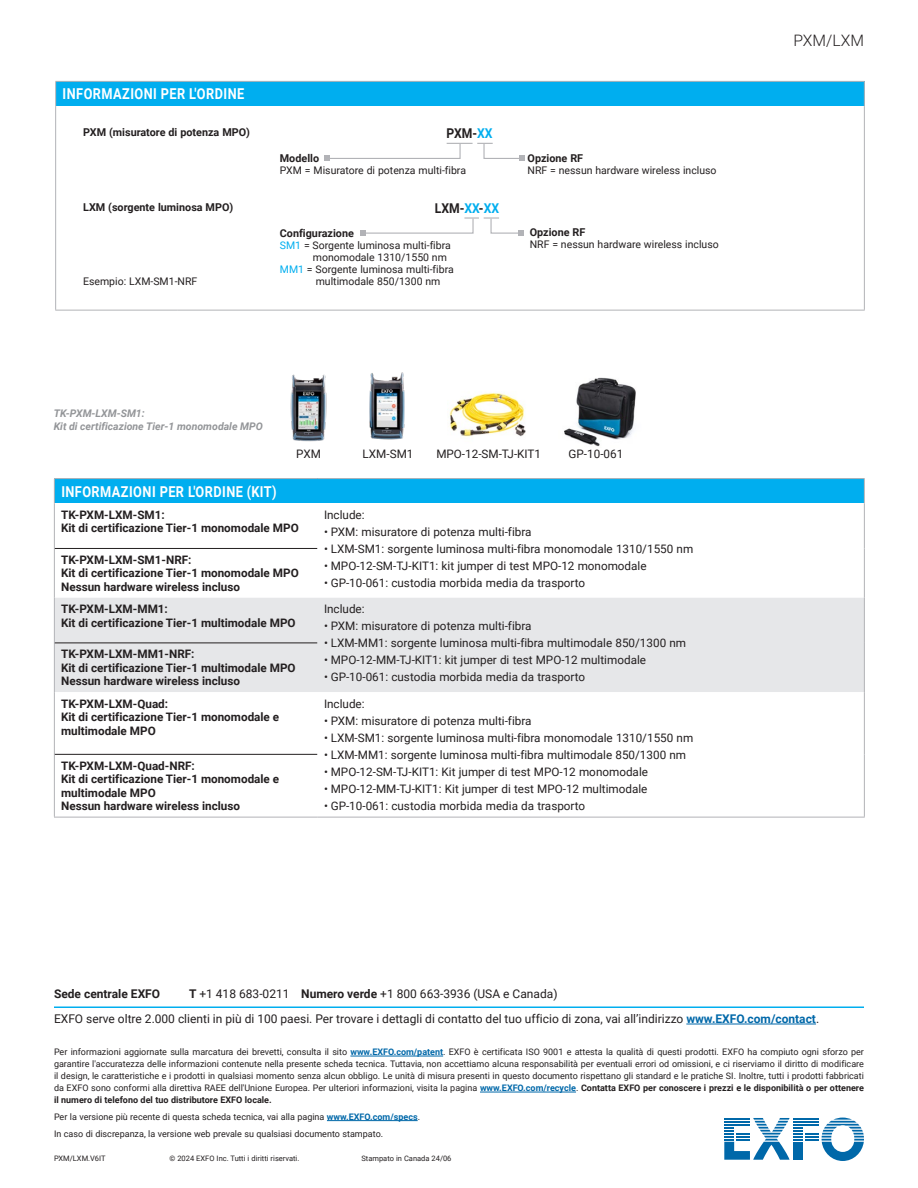
<style>
.page{position:relative;width:918px;height:1188px;background:#fff}
.page>*{position:absolute;margin:0;border:0;box-sizing:border-box;transform-origin:0 0}
.t1{font:300 15.75px "Roboto";color:#231f20}
.t2{font:700 15px "Roboto";letter-spacing:.035em;color:#fff;scale:.85 1}
.t3{font:700 13.5px "Roboto";color:#231f20;scale:.9 1}
.t4{font:12px/25.2px "Roboto";color:#231f20}
.t5{font:700 12px "Roboto";color:#231f20}
.t6{font:11.7px "Roboto";color:#231f20}
.t7{font:700 11.7px/13.5px "Roboto";color:#231f20}
.t8{font:700 10.8px "Roboto";color:#231f20}
.t9{font:10.5px "Roboto";color:#231f20}
.t10{font:italic 700 10.5px/13.5px "Roboto";color:#939598}
.t11{font:9px/12px "Roboto";color:#231f20;text-align:justify}
.t12{font:7.5px "Roboto";color:#231f20}
.s1{color:#00aeef}
.s2{font-weight:700}
.s3{font-weight:700;color:#0068a9}
</style>
<div class="page">
<svg style="left:724px;top:1118px;width:140px;height:43px"></svg>
<hr style="left:724px;top:1124px;width:26px;height:2px;background:#0068a9">
<hr style="left:54px;top:1006px;width:810px;height:2px;background:#00aeef">
<hr style="left:686px;top:1024px;width:130px;height:1px;background:#0068a9">
<hr style="left:350px;top:1056px;width:93px;height:1px;background:#0068a9">
<hr style="left:480px;top:1092px;width:96px;height:1px;background:#0068a9">
<hr style="left:327px;top:1120px;width:91px;height:1px;background:#0068a9">
<div style="left:56px;top:81px;width:808px;height:25px;background:#00aeef"></div>
<svg style="left:56px;top:106px;width:808px;height:204px"></svg>
<hr style="left:55px;top:81px;width:122px;height:1px;background:#b2b3b7">
<svg style="left:55px;top:82px;width:1px;height:24px"></svg>
<hr style="left:177px;top:81px;width:688px;height:1px;background:#b2b3b7">
<svg style="left:864px;top:82px;width:1px;height:24px"></svg>
<hr style="left:864px;top:106px;width:1px;height:204px;background:#b2b3b7">
<hr style="left:55px;top:310px;width:122px;height:1px;background:#b2b3b7">
<hr style="left:177px;top:310px;width:688px;height:1px;background:#b2b3b7">
<hr style="left:55px;top:106px;width:1px;height:204px;background:#b2b3b7">
<img style="left:449px;top:393px;width:77px;height:44px">
<div style="left:54px;top:479px;width:810px;height:24px;background:#00aeef"></div>
<div style="left:55px;top:598px;width:809px;height:94px;background:#e6e7e9"></div>
<svg style="left:55px;top:692px;width:809px;height:125px"></svg>
<hr style="left:54px;top:478px;width:263px;height:1px;background:#b2b3b7">
<svg style="left:54px;top:479px;width:1px;height:24px"></svg>
<hr style="left:317px;top:478px;width:548px;height:1px;background:#b2b3b7">
<hr style="left:54px;top:503px;width:1px;height:45px;background:#b2b3b7">
<hr style="left:54px;top:548px;width:1px;height:50px;background:#b2b3b7">
<hr style="left:54px;top:598px;width:1px;height:45px;background:#b2b3b7">
<hr style="left:54px;top:643px;width:1px;height:49px;background:#b2b3b7">
<hr style="left:54px;top:692px;width:1px;height:62px;background:#b2b3b7">
<hr style="left:54px;top:754px;width:1px;height:63px;background:#b2b3b7">
<hr style="left:54px;top:817px;width:263px;height:1px;background:#b2b3b7">
<hr style="left:317px;top:817px;width:548px;height:1px;background:#b2b3b7">
<hr style="left:55px;top:548px;width:262px;height:1px;background:#231f20">
<hr style="left:55px;top:643px;width:262px;height:1px;background:#231f20">
<hr style="left:55px;top:754px;width:262px;height:1px;background:#231f20">
<svg style="left:864px;top:479px;width:1px;height:24px"></svg>
<hr style="left:864px;top:503px;width:1px;height:45px;background:#b2b3b7">
<hr style="left:864px;top:548px;width:1px;height:50px;background:#b2b3b7">
<hr style="left:864px;top:598px;width:1px;height:45px;background:#b2b3b7">
<hr style="left:864px;top:643px;width:1px;height:49px;background:#b2b3b7">
<hr style="left:864px;top:692px;width:1px;height:62px;background:#b2b3b7">
<hr style="left:864px;top:754px;width:1px;height:63px;background:#b2b3b7">
<img style="left:290px;top:374px;width:37px;height:68px">
<img style="left:369px;top:372px;width:36px;height:68px">
<img style="left:564px;top:377px;width:72px;height:70px">
<svg style="left:324px;top:143px;width:200px;height:18px"></svg>
<svg style="left:361px;top:217px;width:163px;height:19px"></svg>
<h2 class="t2" style="left:63px;top:84px;width:215px">INFORMAZIONI PER L'ORDINE</h2>
<p class="t8" style="left:83px;top:125px;width:168px">PXM (misuratore di potenza MPO)</p>
<p class="t8" style="left:83px;top:199px;width:152px">LXM (sorgente luminosa MPO)</p>
<p class="t9" style="left:83px;top:274px;width:116px">Esempio: LXM-SM1-NRF</p>
<h3 class="t3" style="left:447px;top:124px;width:53px">PXM-<span class="s1">XX</span></h3>
<p class="t8" style="left:280px;top:150px;width:41px">Modello</p>
<p class="t9" style="left:280px;top:163px;width:188px">PXM = Misuratore di potenza multi-fibra</p>
<h3 class="t3" style="left:435px;top:199px;width:73px">LXM-<span class="s1">XX</span>-<span class="s1">XX</span></h3>
<p class="t8" style="left:280px;top:225px;width:76px">Configurazione</p>
<p class="t9" style="left:280px;top:238px;width:172px"><span class="s1">SM1</span> = Sorgente luminosa multi-fibra</p>
<p class="t9" style="left:313px;top:250px;width:136px">monomodale 1310/1550 nm</p>
<p class="t9" style="left:280px;top:262px;width:175px"><span class="s1">MM1</span> = Sorgente luminosa multi-fibra</p>
<p class="t9" style="left:316px;top:274px;width:126px">multimodale 850/1300 nm</p>
<p class="t8" style="left:528px;top:150px;width:57px">Opzione RF</p>
<p class="t9" style="left:528px;top:163px;width:191px">NRF = nessun hardware wireless incluso</p>
<p class="t8" style="left:530px;top:225px;width:57px">Opzione RF</p>
<p class="t9" style="left:530px;top:237px;width:191px">NRF = nessun hardware wireless incluso</p>
<p class="t10" style="left:54px;top:406px;width:211px">TK-PXM-LXM-SM1:<br>Kit di certificazione Tier-1 monomodale MPO</p>
<p class="t6" style="left:296px;top:446px;width:26px">PXM</p>
<p class="t6" style="left:363px;top:446px;width:52px">LXM-SM1</p>
<p class="t6" style="left:436px;top:446px;width:106px">MPO-12-SM-TJ-KIT1</p>
<p class="t6" style="left:569px;top:446px;width:56px">GP-10-061</p>
<h2 class="t2" style="left:61px;top:481px;width:255px">INFORMAZIONI PER L'ORDINE (KIT)</h2>
<p class="t7" style="left:61px;top:507px;width:239px">TK-PXM-LXM-SM1:<br>Kit di certificazione Tier-1 monomodale MPO</p>
<p class="t6" style="left:324px;top:506px;width:42px">Include:</p>
<p class="t6" style="left:324px;top:523px;width:209px">• PXM: misuratore di potenza multi-fibra</p>
<p class="t6" style="left:324px;top:541px;width:371px">• LXM-SM1: sorgente luminosa multi-fibra monomodale 1310/1550 nm</p>
<p class="t6" style="left:324px;top:558px;width:324px">• MPO-12-SM-TJ-KIT1: kit jumper di test MPO-12 monomodale</p>
<p class="t6" style="left:324px;top:575px;width:263px">• GP-10-061: custodia morbida media da trasporto</p>
<p class="t7" style="left:61px;top:553px;width:239px">TK-PXM-LXM-SM1-NRF:<br>Kit di certificazione Tier-1 monomodale MPO<br>Nessun hardware wireless incluso</p>
<p class="t7" style="left:61px;top:602px;width:236px">TK-PXM-LXM-MM1:<br>Kit di certificazione Tier-1 multimodale MPO</p>
<p class="t6" style="left:324px;top:601px;width:42px">Include:</p>
<p class="t6" style="left:324px;top:618px;width:209px">• PXM: misuratore di potenza multi-fibra</p>
<p class="t6" style="left:324px;top:635px;width:364px">• LXM-MM1: sorgente luminosa multi-fibra multimodale 850/1300 nm</p>
<p class="t6" style="left:324px;top:652px;width:324px">• MPO-12-MM-TJ-KIT1: kit jumper di test MPO-12 multimodale</p>
<p class="t6" style="left:324px;top:669px;width:263px">• GP-10-061: custodia morbida media da trasporto</p>
<p class="t7" style="left:61px;top:647px;width:236px">TK-PXM-LXM-MM1-NRF:<br>Kit di certificazione Tier-1 multimodale MPO<br>Nessun hardware wireless incluso</p>
<p class="t7" style="left:61px;top:696px;width:220px">TK-PXM-LXM-Quad:<br>Kit di certificazione Tier-1 monomodale e multimodale MPO</p>
<p class="t6" style="left:324px;top:695px;width:42px">Include:</p>
<p class="t6" style="left:324px;top:712px;width:209px">• PXM: misuratore di potenza multi-fibra</p>
<p class="t6" style="left:324px;top:729px;width:371px">• LXM-SM1: sorgente luminosa multi-fibra monomodale 1310/1550 nm</p>
<p class="t6" style="left:324px;top:746px;width:364px">• LXM-MM1: sorgente luminosa multi-fibra multimodale 850/1300 nm</p>
<p class="t6" style="left:324px;top:763px;width:326px">• MPO-12-SM-TJ-KIT1: Kit jumper di test MPO-12 monomodale</p>
<p class="t6" style="left:324px;top:780px;width:325px">• MPO-12-MM-TJ-KIT1: Kit jumper di test MPO-12 multimodale</p>
<p class="t6" style="left:324px;top:797px;width:263px">• GP-10-061: custodia morbida media da trasporto</p>
<p class="t7" style="left:61px;top:759px;width:220px">TK-PXM-LXM-Quad-NRF:<br>Kit di certificazione Tier-1 monomodale e multimodale MPO<br>Nessun hardware wireless incluso</p>
<h1 class="t1" style="left:793px;top:30px;width:72px">PXM/LXM</h1>
<h3 class="t4" style="left:54px;top:981px;width:767px;text-indent:135px"><span class="s2">T</span> +1 418 683-0211 <span class="s2">Numero verde</span> +1 800 663-3936 (USA e Canada)<br>EXFO serve oltre 2.000 clienti in più di 100 paesi. Per trovare i dettagli di contatto del tuo ufficio di zona, vai all’indirizzo <span class="s3">www.EXFO.com/contact</span>.</h3>
<p class="t11" style="left:54px;top:1046px;width:812px">Per informazioni aggiornate sulla marcatura dei brevetti, consulta il sito <span class="s3">www.EXFO.com/patent</span>. EXFO è certificata ISO 9001 e attesta la qualità di questi prodotti. EXFO ha compiuto ogni sforzo per garantire l'accuratezza delle informazioni contenute nella presente scheda tecnica. Tuttavia, non accettiamo alcuna responsabilità per eventuali errori od omissioni, e ci riserviamo il diritto di modificare il design, le caratteristiche e i prodotti in qualsiasi momento senza alcun obbligo. Le unità di misura presenti in questo documento rispettano gli standard e le pratiche SI. Inoltre, tutti i prodotti fabbricati da EXFO sono conformi alla direttiva RAEE dell'Unione Europea. Per ulteriori informazioni, visita la pagina <span class="s3">www.EXFO.com/recycle</span>. <span class="s2">Contatta EXFO per conoscere i prezzi e le disponibilità o per ottenere il numero di telefono del tuo distributore EXFO locale.</span></p>
<p class="t11" style="left:54px;top:1108px;width:368px;line-height:16.6px">Per la versione più recente di questa scheda tecnica, vai alla pagina <span class="s3">www.EXFO.com/specs</span>.<br>In caso di discrepanza, la versione web prevale su qualsiasi documento stampato.</p>
<h3 class="t5" style="left:54px;top:985px;width:108px">Sede centrale EXFO</h3>
<p class="t12" style="left:54px;top:1153px;width:53px">PXM/LXM.V6IT</p>
<p class="t12" style="left:170px;top:1153px;width:131px">© 2024 EXFO Inc. Tutti i diritti riservati.</p>
<p class="t12" style="left:362px;top:1153px;width:92px">Stampato in Canada 24/06</p>
</div>
